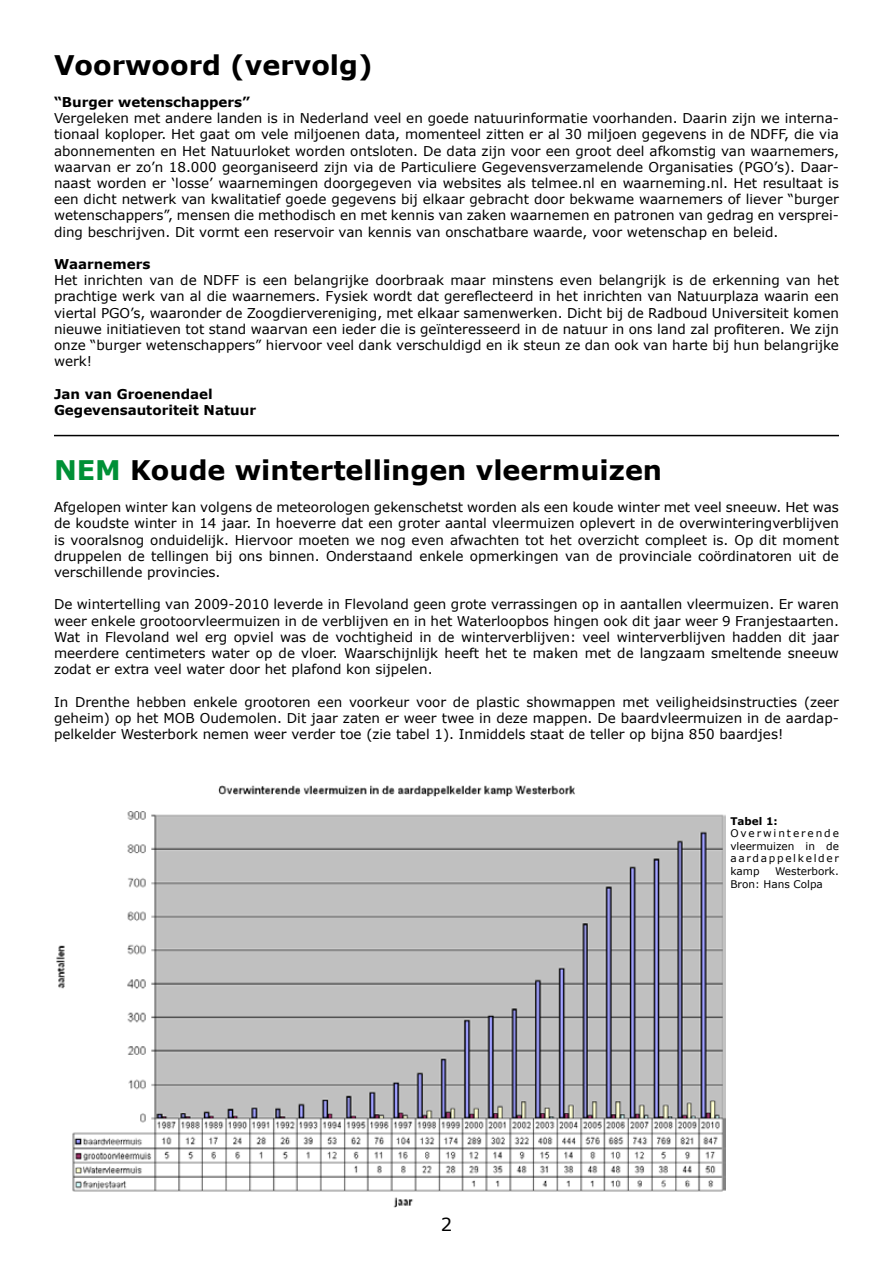
<style>
.page{position:relative;width:893px;height:1263px;background:#fff}
.page>*{position:absolute;margin:0;border:0;box-sizing:border-box;transform-origin:0 0}
.t1{font:700 27px "Verdana";color:#000}
.t2{font:18px "Verdana";color:#000}
.t3{font:13.5px/16.2px "Verdana";color:#000;text-align:justify}
.t4{font:700 13.5px/16.2px "Verdana";color:#000}
.t5{font:10.5px/12.6px "Verdana";color:#000;text-align:justify}
.t6{font:700 10.5px "Verdana";color:#000}
.s1{color:#009036}
</style>
<div class="page">
<hr style="left:54px;top:435px;width:785px;height:1px;background:#000">
<img style="left:56px;top:785px;width:670px;height:423px">
<h1 class="t1" style="left:54px;top:48px;width:320px">Voorwoord (vervolg)</h1>
<p class="t4" style="left:54px;top:94px;width:198px">“Burger wetenschappers”</p>
<p class="t3" style="left:54px;top:110px;width:786px">Vergeleken met andere landen is in Nederland veel en goede natuurinformatie voorhanden. Daarin zijn we interna&shy;tionaal koploper. Het gaat om vele miljoenen data, momenteel zitten er al 30 miljoen gegevens in de NDFF, die via abonnementen en Het Natuurloket worden ontsloten. De data zijn voor een groot deel afkomstig van waarnemers, waarvan er zo’n 18.000 georganiseerd zijn via de Particuliere Gegevensverzamelende Organisaties (PGO’s). Daar&shy;naast worden er ‘losse’ waarnemingen doorgegeven via websites als telmee.nl en waarneming.nl. Het resultaat is een dicht netwerk van kwalitatief goede gegevens bij elkaar gebracht door bekwame waarnemers of liever “burger wetenschappers”, mensen die methodisch en met kennis van zaken waarnemen en patronen van gedrag en versprei&shy;ding beschrijven. Dit vormt een reservoir van kennis van onschatbare waarde, voor wetenschap en beleid.</p>
<p class="t4" style="left:54px;top:256px;width:98px">Waarnemers</p>
<p class="t3" style="left:54px;top:272px;width:786px">Het inrichten van de NDFF is een belangrijke doorbraak maar minstens even belangrijk is de erkenning van het prachtige werk van al die waarnemers. Fysiek wordt dat gereflecteerd in het inrichten van Natuurplaza waarin een viertal PGO’s, waaronder de Zoogdiervereniging, met elkaar samenwerken. Dicht bij de Radboud Universiteit komen nieuwe initiatieven tot stand waarvan een ieder die is geïnteresseerd in de natuur in ons land zal profiteren. We zijn onze “burger wetenschappers” hiervoor veel dank verschuldigd en ik steun ze dan ook van harte bij hun belangrijke werk!</p>
<p class="t4" style="left:54px;top:385px;width:204px">Jan van Groenendael<br>Gegevensautoriteit Natuur</p>
<h1 class="t1" style="left:54px;top:453px;width:610px"><span class="s1">NEM</span> Koude wintertellingen vleermuizen</h1>
<p class="t3" style="left:54px;top:499px;width:786px">Afgelopen winter kan volgens de meteorologen gekenschetst worden als een koude winter met veel sneeuw. Het was de koudste winter in 14 jaar. In hoeverre dat een groter aantal vleermuizen oplevert in de overwinteringverblijven is vooralsnog onduidelijk. Hiervoor moeten we nog even afwachten tot het overzicht compleet is. Op dit moment druppelen de tellingen bij ons binnen. Onderstaand enkele opmerkingen van de provinciale coördinatoren uit de verschillende provincies.</p>
<p class="t3" style="left:54px;top:596px;width:786px">De wintertelling van 2009-2010 leverde in Flevoland geen grote verrassingen op in aantallen vleermuizen. Er waren weer enkele grootoorvleermuizen in de verblijven en in het Waterloopbos hingen ook dit jaar weer 9 Franjestaarten.<br>Wat in Flevoland wel erg opviel was de vochtigheid in de winterverblijven: veel winterverblijven hadden dit jaar meerdere centimeters water op de vloer. Waarschijnlijk heeft het te maken met de langzaam smeltende sneeuw zodat er extra veel water door het plafond kon sijpelen.</p>
<p class="t3" style="left:54px;top:693px;width:786px">In Drenthe hebben enkele grootoren een voorkeur voor de plastic showmappen met veiligheidsinstructies (zeer geheim) op het MOB Oudemolen. Dit jaar zaten er weer twee in deze mappen. De baardvleermuizen in de aardap&shy;pelkelder Westerbork nemen weer verder toe (zie tabel 1). Inmiddels staat de teller op bijna 850 baardjes!</p>
<h2 class="t2" style="left:441px;top:1213px;width:13px">2</h2>
<p class="t6" style="left:730px;top:814px;width:49px">Tabel 1:</p>
<p class="t5" style="left:730px;top:827px;width:110px">Overwinterende vleermuizen in de aardappelkelder kamp</p>
<p class="t5" style="left:730px;top:864px;width:110px;text-indent:45px">Westerbork.<br>Bron: Hans Colpa</p>
</div>
